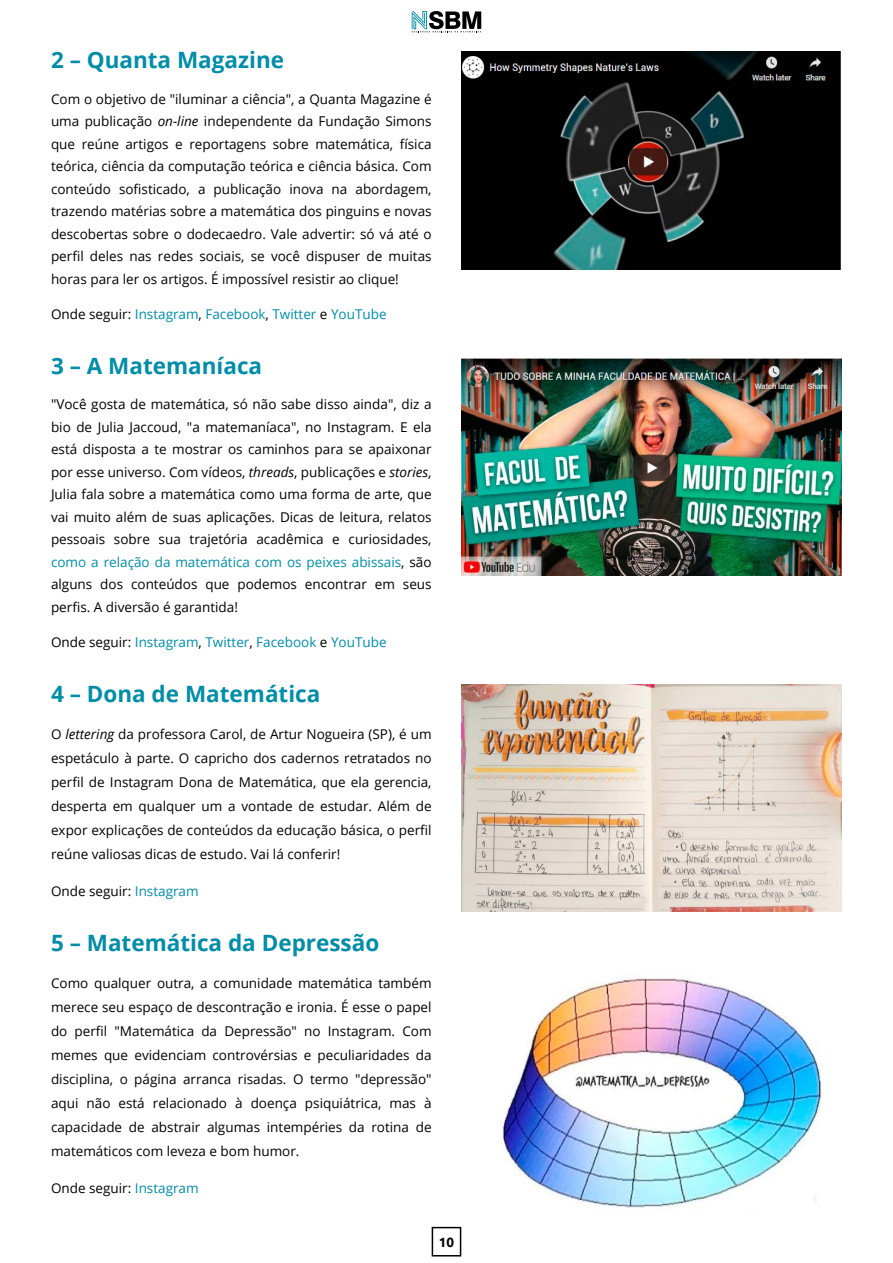
<style>
.page{position:relative;width:893px;height:1263px;background:#fff}
.page>*{position:absolute;margin:0;border:0;box-sizing:border-box;transform-origin:0 0}
.t1{font:700 22.5px "Open Sans";color:#008da8}
.t2{font:13.5px/22.5px "Open Sans";color:#000;text-align:justify}
.t3{font:13.5px "Open Sans";color:#008da8}
.t4{font:700 13.5px "Ubuntu";color:#000}
.s1{font-style:italic}
.s2{color:#000}
.s3{color:#008da8}
</style>
<div class="page">
<div style="left:432px;top:1227px;width:29px;height:29px;border:2px solid #000"></div>
<img style="left:461px;top:51px;width:380px;height:219px">
<img style="left:461px;top:358px;width:381px;height:218px">
<img style="left:461px;top:685px;width:381px;height:226px">
<img style="left:501px;top:978px;width:320px;height:230px">
<svg style="left:412px;top:11px;width:69px;height:21px"></svg>
<h1 class="t1" style="left:51px;top:44px;width:235px">2 – Quanta Magazine</h1>
<p class="t2" style="left:51px;top:87px;width:382px">Com o objetivo de "iluminar a ciência", a Quanta Magazine é uma publicação <span class="s1">on-line</span> independente da Fundação Simons que reúne artigos e reportagens sobre matemática, física teórica, ciência da computação teórica e ciência básica. Com conteúdo sofisticado, a publicação inova na abordagem, trazendo matérias sobre a matemática dos pinguins e novas descobertas sobre o dodecaedro. Vale advertir: só vá até o perfil deles nas redes sociais, se você dispuser de muitas horas para ler os artigos. É impossível resistir ao clique!</p>
<p class="t3" style="left:51px;top:305px;width:337px"><span class="s2">Onde seguir:</span> Instagram<span class="s2">,</span> Facebook<span class="s2">,</span> Twitter <span class="s2">e</span> YouTube</p>
<h1 class="t1" style="left:51px;top:350px;width:213px">3 – A Matemaníaca</h1>
<p class="t2" style="left:51px;top:393px;width:382px">"Você gosta de matemática, só não sabe disso ainda", diz a bio de Julia Jaccoud, "a matemaníaca", no Instagram. E ela está disposta a te mostrar os caminhos para se apaixonar por esse universo. Com vídeos, <span class="s1">threads</span>, publicações e <span class="s1">stories</span>, Julia fala sobre a matemática como uma forma de arte, que vai muito além de suas aplicações. Dicas de leitura, relatos pessoais sobre sua trajetória acadêmica e curiosidades, <span class="s3">como a relação da matemática com os peixes abissais</span>, são alguns dos conteúdos que podemos encontrar em seus perfis. A diversão é garantida!</p>
<p class="t3" style="left:51px;top:633px;width:337px"><span class="s2">Onde seguir:</span> Instagram<span class="s2">,</span> Twitter<span class="s2">,</span> Facebook <span class="s2">e</span> YouTube</p>
<h1 class="t1" style="left:51px;top:678px;width:271px">4 – Dona de Matemática</h1>
<p class="t2" style="left:51px;top:722px;width:382px;line-height:24px">O <span class="s1">lettering</span> da professora Carol, de Artur Nogueira (SP), é um espetáculo à parte. O capricho dos cadernos retratados no perfil de Instagram Dona de Matemática, que ela gerencia, desperta em qualquer um a vontade de estudar. Além de expor explicações de conteúdos da educação básica, o perfil reúne valiosas dicas de estudo. Vai lá conferir!</p>
<p class="t2" style="left:51px;top:879px;width:149px">Onde seguir: <span class="s3">Instagram</span></p>
<h1 class="t1" style="left:51px;top:927px;width:330px">5 – Matemática da Depressão</h1>
<p class="t2" style="left:51px;top:971px;width:382px;line-height:24px">Como qualquer outra, a comunidade matemática também merece seu espaço de descontração e ironia. É esse o papel do perfil "Matemática da Depressão" no Instagram. Com memes que evidenciam controvérsias e peculiaridades da disciplina, o página arranca risadas. O termo "depressão" aqui não está relacionado à doença psiquiátrica, mas à capacidade de abstrair algumas intempéries da rotina de matemáticos com leveza e bom humor.</p>
<p class="t2" style="left:51px;top:1176px;width:149px">Onde seguir: <span class="s3">Instagram</span></p>
<p class="t4" style="left:439px;top:1233px;width:17px">10</p>
</div>
